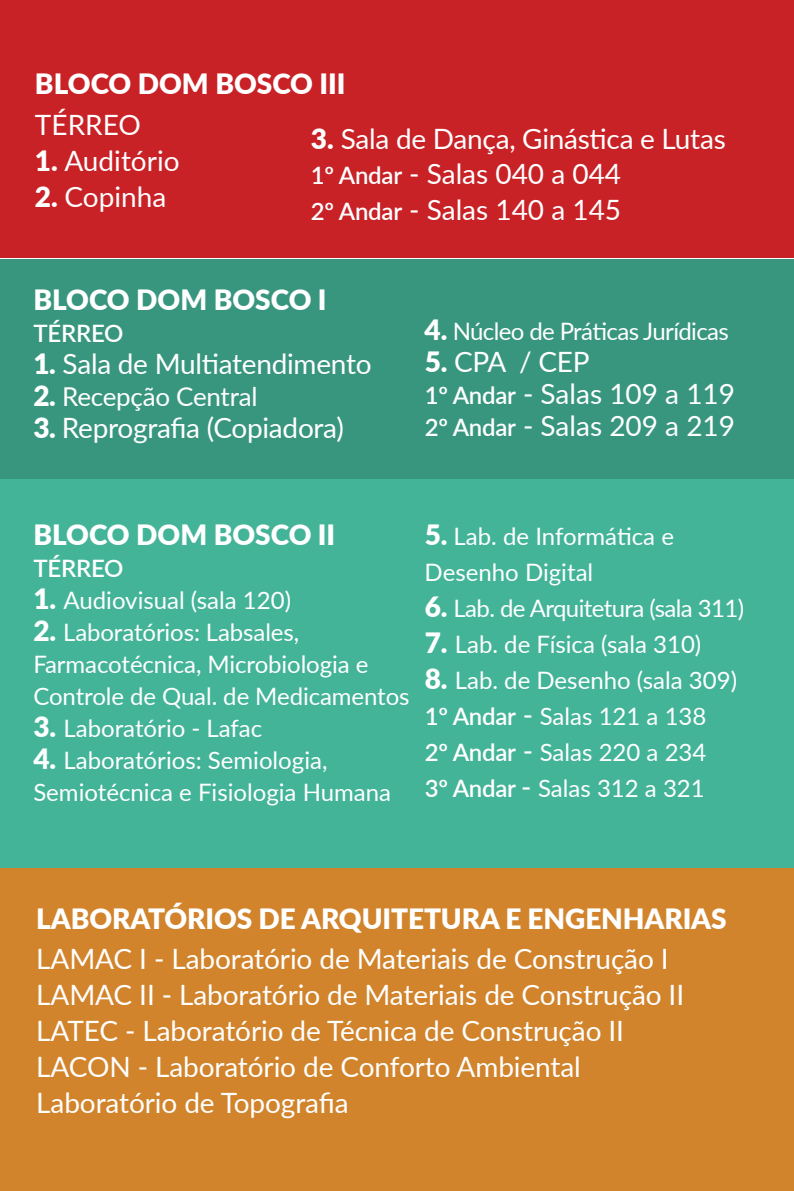
<style>
.page{position:relative;width:794px;height:1191px;background:#fff}
.page>*{position:absolute;margin:0;border:0;box-sizing:border-box;transform-origin:0 0}
.t1{font:28px/36px "Lato";letter-spacing:-.005em;color:#fff}
.t2{font:900 28px "Lato";letter-spacing:-.005em;color:#fff}
.t3{font:26px "Lato";letter-spacing:-.01em;color:#fff}
.t4{font:24px/36px "Lato";letter-spacing:-.005em;color:#fff}
.t5{font:24px "Lato";letter-spacing:-.025em;color:#fff}
.t6{font:600 24px "Lato";letter-spacing:-.01em;color:#fff}
.s1{font-weight:900}
.s2{font-weight:600;font-size:24px}
.s3{font-weight:900;font-size:28px}
.s4{font-weight:600}
.s5{font-size:28px}
</style>
<div class="page">
<div style="left:0;top:0;width:794px;height:257px;background:#c82126"></div>
<div style="left:0;top:866px;width:794px;height:325px;background:#d1842b"></div>
<div style="left:0;top:259px;width:794px;height:220px;background:#38967e"></div>
<div style="left:0;top:479px;width:794px;height:389px;background:#43b498"></div>
<p class="t2" style="left:35px;top:63px;width:312px">BLOCO DOM BOSCO III</p>
<p class="t1" style="left:35px;top:105px;width:107px">TÉRREO</p>
<p class="t1" style="left:35px;top:141px;width:146px"><span class="s1">1.</span> Auditório</p>
<p class="t1" style="left:35px;top:177px;width:133px"><span class="s1">2.</span> Copinha</p>
<p class="t1" style="left:311px;top:119px;width:416px"><span class="s1">3.</span> Sala de Dança, Ginástica e Lutas<br><span class="s2">1º Andar</span> - Salas 040 a 044<br><span class="s2">2º Andar</span> - Salas 140 a 145</p>
<p class="t2" style="left:33px;top:278px;width:295px">BLOCO DOM BOSCO I</p>
<p class="t6" style="left:33px;top:315px;width:92px">TÉRREO</p>
<p class="t1" style="left:33px;top:344px;width:340px"><span class="s1">1.</span> Sala de Multiatendimento</p>
<p class="t3" style="left:33px;top:378px;width:226px"><span class="s3">2.</span> Recepção Central</p>
<p class="t1" style="left:33px;top:408px;width:312px"><span class="s1">3.</span> Reprografia (Copiadora)</p>
<p class="t5" style="left:425px;top:314px;width:306px"><span class="s3">4.</span> Núcleo de Práticas Jurídicas</p>
<p class="t1" style="left:425px;top:344px;width:312px;line-height:32px"><span class="s1">5.</span> CPA / CEP<br><span class="s2">1º Andar</span> - Salas 109 a 119<br><span class="s2">2º Andar</span> - Salas 209 a 219</p>
<p class="t2" style="left:33px;top:514px;width:303px">BLOCO DOM BOSCO II</p>
<p class="t6" style="left:33px;top:551px;width:92px">TÉRREO</p>
<p class="t4" style="left:33px;top:581px;width:259px"><span class="s3">1.</span> Audiovisual (sala 120)</p>
<p class="t4" style="left:33px;top:615px;width:378px;line-height:32px"><span class="s3">2.</span> Laboratórios: Labsales,<br>Farmacotécnica, Microbiologia e<br>Controle de Qual. de Medicamentos</p>
<p class="t4" style="left:33px;top:709px;width:230px"><span class="s3">3.</span> Laboratório - Lafac</p>
<p class="t4" style="left:33px;top:743px;width:359px;line-height:32px"><span class="s3">4.</span> Laboratórios: Semiologia,<br>Semiotécnica e Fisiologia Humana</p>
<p class="t4" style="left:425px;top:517px;width:251px"><span class="s3">5.</span> Lab. de Informática e<br>Desenho Digital</p>
<p class="t5" style="left:425px;top:591px;width:321px"><span class="s3">6.</span> Lab. de Arquitetura (sala 311)</p>
<p class="t4" style="left:425px;top:625px;width:278px"><span class="s3">7.</span> Lab. de Física (sala 310)</p>
<p class="t4" style="left:425px;top:661px;width:314px"><span class="s3">8.</span> Lab. de Desenho (sala 309)<br><span class="s4">1º Andar</span> <span class="s5">-</span> Salas 121 a 138<br><span class="s4">2º Andar</span> <span class="s5">-</span> Salas 220 a 234<br><span class="s4">3º Andar</span> <span class="s5">-</span> Salas 312 a 321</p>
<p class="t2" style="left:36px;top:897px;width:692px">LABORATÓRIOS DE ARQUITETURA E ENGENHARIAS</p>
<p class="t1" style="left:36px;top:939px;width:649px">LAMAC I - Laboratório de Materiais de Construção I LAMAC II - Laboratório de Materiais de Construção II LATEC - Laboratório de Técnica de Construção II LACON - Laboratório de Conforto Ambiental Laboratório de Topografia</p>
</div>
